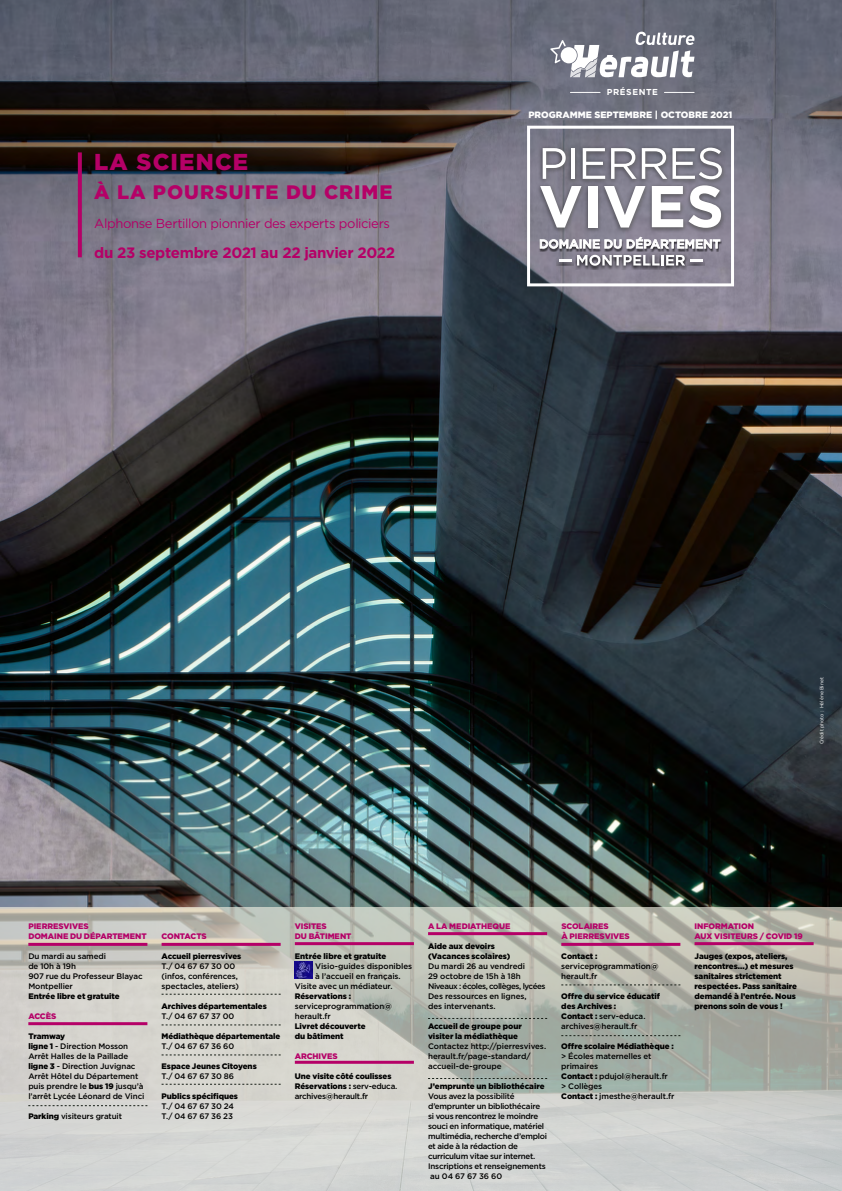
<style>
.page{position:relative;width:842px;height:1191px;background:#fff}
.page>*{position:absolute;margin:0;border:0;box-sizing:border-box;transform-origin:0 0}
.t1{font:900 23px "Gotham";letter-spacing:.05em;color:#b50067}
.t2{font:900 19.5px "Gotham";letter-spacing:.05em;color:#b50067}
.t3{font:700 15px "Gotham";letter-spacing:-.025em;color:#b50067}
.t4{font:13px "Gotham";letter-spacing:-.03em;color:#b50067}
.t5{font:900 9.2px "Gotham";color:#fff}
.t6{font:700 8.6px "Gotham";letter-spacing:.07em;color:#fff}
.t7{font:500 8px/10px "Gotham";letter-spacing:-.015em;color:#000}
.t8{font:900 8px/10px "Gotham";letter-spacing:-.01em;color:#000}
.t9{font:900 8px/10px "Gotham";letter-spacing:-.01em;color:#b50067}
.t10{font:5px "Gotham";color:#fff}
.s1{font-weight:900}
.s2{font-weight:500}
</style>
<div class="page">
<img style="left:0;top:0;width:842px;height:907px">
<svg style="left:0;top:907px;width:842px;height:284px;background:#c4c6c0"></svg>
<div style="left:527px;top:126px;width:207px;height:160px;border:3px solid #fff"></div>
<hr style="left:28px;top:943px;width:119px;height:3px;background:#b50067">
<hr style="left:28px;top:1022px;width:119px;height:3px;background:#b50067">
<svg style="left:28px;top:1105px;width:119px;height:1px"></svg>
<hr style="left:162px;top:943px;width:119px;height:3px;background:#b50067">
<svg style="left:162px;top:994px;width:119px;height:1px"></svg>
<svg style="left:162px;top:1024px;width:119px;height:1px"></svg>
<svg style="left:162px;top:1054px;width:119px;height:1px"></svg>
<svg style="left:162px;top:1084px;width:119px;height:1px"></svg>
<hr style="left:295px;top:942px;width:119px;height:3px;background:#b50067">
<hr style="left:295px;top:1060px;width:119px;height:3px;background:#b50067">
<hr style="left:428px;top:932px;width:119px;height:3px;background:#b50067">
<svg style="left:428px;top:1018px;width:119px;height:1px"></svg>
<svg style="left:428px;top:1078px;width:119px;height:1px"></svg>
<hr style="left:561px;top:943px;width:119px;height:3px;background:#b50067">
<svg style="left:561px;top:984px;width:119px;height:1px"></svg>
<svg style="left:561px;top:1035px;width:119px;height:1px"></svg>
<hr style="left:694px;top:942px;width:120px;height:3px;background:#b50067">
<div style="left:536px;top:144px;width:190px;height:90px;background:#000;opacity:.52"></div>
<div style="left:541px;top:146px;width:29px;height:36px;background:#838382;opacity:.5"></div>
<svg style="left:543px;top:148px;width:23px;height:31px"></svg>
<div style="left:570px;top:146px;width:9px;height:36px;background:#6e6f78"></div>
<hr style="left:571px;top:148px;width:4px;height:31px;background:#fff">
<div style="left:581px;top:146px;width:28px;height:36px;background:#838382;opacity:.5"></div>
<svg style="left:583px;top:148px;width:22px;height:31px"></svg>
<div style="left:609px;top:146px;width:31px;height:36px;background:#838382;opacity:.5"></div>
<svg style="left:611px;top:148px;width:25px;height:31px"></svg>
<div style="left:640px;top:146px;width:31px;height:36px;background:#838382;opacity:.5"></div>
<div style="left:671px;top:146px;width:28px;height:36px;background:#706f78"></div>
<div style="left:697px;top:146px;width:29px;height:37px;background:#838382;opacity:.5"></div>
<svg style="left:642px;top:148px;width:80px;height:31px"></svg>
<div style="left:539px;top:184px;width:46px;height:47px;background:#838382;opacity:.5"></div>
<svg style="left:540px;top:186px;width:41px;height:41px"></svg>
<div style="left:587px;top:184px;width:14px;height:47px;background:#838382;opacity:.5"></div>
<div style="left:588px;top:186px;width:9px;height:41px;background:#fff"></div>
<div style="left:602px;top:184px;width:47px;height:47px;background:#838382;opacity:.5"></div>
<svg style="left:604px;top:186px;width:41px;height:41px"></svg>
<div style="left:650px;top:184px;width:37px;height:47px;background:#838382;opacity:.5"></div>
<div style="left:687px;top:184px;width:38px;height:47px;background:#838382;opacity:.5"></div>
<svg style="left:652px;top:185px;width:69px;height:43px"></svg>
<div style="left:556px;top:259px;width:18px;height:7px;background:#000;opacity:.85"></div>
<svg style="left:559px;top:260px;width:12px;height:2px"></svg>
<div style="left:574px;top:254px;width:16px;height:16px;background:#000;opacity:.85"></div>
<div style="left:587px;top:254px;width:16px;height:16px;background:#000;opacity:.85"></div>
<div style="left:600px;top:254px;width:14px;height:16px;background:#000;opacity:.85"></div>
<div style="left:611px;top:254px;width:14px;height:16px;background:#000;opacity:.85"></div>
<div style="left:621px;top:254px;width:13px;height:16px;background:#000;opacity:.85"></div>
<div style="left:631px;top:254px;width:13px;height:16px;background:#000;opacity:.85"></div>
<div style="left:641px;top:254px;width:13px;height:16px;background:#000;opacity:.85"></div>
<div style="left:650px;top:254px;width:13px;height:16px;background:#000;opacity:.85"></div>
<div style="left:659px;top:254px;width:7px;height:16px;background:#000;opacity:.85"></div>
<div style="left:663px;top:254px;width:14px;height:16px;background:#000;opacity:.85"></div>
<div style="left:673px;top:254px;width:14px;height:16px;background:#000;opacity:.85"></div>
<div style="left:688px;top:259px;width:17px;height:7px;background:#000;opacity:.85"></div>
<svg style="left:577px;top:255px;width:125px;height:11px"></svg>
<div style="left:539px;top:237px;width:183px;height:14px;background:#000;opacity:.7"></div>
<svg style="left:540px;top:237px;width:180px;height:12px"></svg>
<img style="left:295px;top:962px;width:17px;height:16px">
<svg style="left:78px;top:152px;width:4px;height:105px"></svg>
<hr style="left:570px;top:92px;width:30px;height:1px;background:#fff">
<hr style="left:664px;top:92px;width:30px;height:1px;background:#fff">
<svg style="left:550px;top:32px;width:145px;height:45px"></svg>
<h1 class="t1" style="left:94px;top:146px;width:156px">LA SCIENCE</h1>
<h2 class="t2" style="left:94px;top:179px;width:300px">À LA POURSUITE DU CRIME</h2>
<h3 class="t4" style="left:94px;top:217px;width:297px">Alphonse Bertillon pionnier des experts policiers</h3>
<h3 class="t3" style="left:94px;top:244px;width:302px">du 23 septembre 2021 au 22 janvier 2022</h3>
<p class="t6" style="left:607px;top:87px;width:53px">PRÉSENTE</p>
<p class="t5" style="left:528px;top:109px;width:205px">PROGRAMME SEPTEMBRE | OCTOBRE 2021</p>
<p class="t10" style="left:819px;top:744px;width:69px;rotate:-90deg">Crédit photo : Hélène Binet</p>
<p class="t9" style="left:28px;top:920px;width:120px">PIERRESVIVES<br>DOMAINE DU DÉPARTEMENT</p>
<p class="t7" style="left:28px;top:950px;width:116px">Du mardi au samedi<br>de 10h à 19h<br>907 rue du Professeur Blayac<br>Montpellier</p>
<p class="t8" style="left:28px;top:990px;width:93px">Entrée libre et gratuite</p>
<p class="t9" style="left:28px;top:1010px;width:29px">ACCÈS</p>
<p class="t7" style="left:28px;top:1030px;width:118px"><span class="s1">Tramway<br>ligne 1</span> - Direction Mosson<br>Arrêt Halles de la Paillade <span class="s1">ligne 3</span> - Direction Juvignac<br>Arrêt Hôtel du Département puis prendre le <span class="s1">bus 19</span> jusqu’à l’arrêt Lycée Léonard de Vinci</p>
<p class="t7" style="left:28px;top:1110px;width:95px"><span class="s1">Parking</span> visiteurs gratuit</p>
<p class="t9" style="left:162px;top:930px;width:47px">CONTACTS</p>
<p class="t8" style="left:162px;top:950px;width:81px">Accueil pierresvives</p>
<p class="t7" style="left:162px;top:960px;width:79px">T./ 04 67 67 30 00 (infos, conférences, spectacles, ateliers)</p>
<p class="t8" style="left:162px;top:1000px;width:107px">Archives départementales</p>
<p class="t7" style="left:162px;top:1010px;width:74px">T./ 04 67 67 37 00</p>
<p class="t8" style="left:162px;top:1030px;width:120px">Médiathèque départementale</p>
<p class="t7" style="left:162px;top:1040px;width:74px">T./ 04 67 67 36 60</p>
<p class="t8" style="left:162px;top:1060px;width:97px">Espace Jeunes Citoyens</p>
<p class="t7" style="left:162px;top:1070px;width:74px">T./ 04 67 67 30 86</p>
<p class="t8" style="left:162px;top:1090px;width:78px">Publics spécifiques</p>
<p class="t7" style="left:162px;top:1100px;width:74px">T./ 04 67 67 30 24<br>T./ 04 67 67 36 23</p>
<p class="t9" style="left:295px;top:920px;width:58px">VISITES<br>DU BÂTIMENT</p>
<p class="t8" style="left:295px;top:950px;width:93px">Entrée libre et gratuite</p>
<p class="t7" style="left:315px;top:960px;width:98px">Visio-guides disponibles</p>
<p class="t7" style="left:315px;top:970px;width:87px">à l’accueil en français.</p>
<p class="t7" style="left:295px;top:980px;width:99px">Visite avec un médiateur.</p>
<p class="t8" style="left:295px;top:990px;width:58px">Réservations :</p>
<p class="t7" style="left:295px;top:1000px;width:99px">serviceprogrammation@ herault.fr</p>
<p class="t8" style="left:295px;top:1020px;width:72px">Livret découverte du bâtiment</p>
<p class="t9" style="left:295px;top:1050px;width:44px">ARCHIVES</p>
<p class="t8" style="left:295px;top:1070px;width:104px">Une visite côté coulisses<br>Réservations : <span class="s2">serv-educa. archives@herault.fr</span></p>
<p class="t9" style="left:428px;top:920px;width:84px">A LA MEDIATHEQUE</p>
<p class="t8" style="left:428px;top:940px;width:84px">Aide aux devoirs (Vacances scolaires)</p>
<p class="t7" style="left:428px;top:960px;width:119px">Du mardi 26 au vendredi<br>29 octobre de 15h à 18h<br>Niveaux : écoles, collèges, lycées<br>Des ressources en lignes,<br>des intervenants.</p>
<p class="t8" style="left:428px;top:1020px;width:95px">Accueil de groupe pour visiter la médiathèque</p>
<p class="t7" style="left:428px;top:1040px;width:120px">Contactez http://pierresvives. herault.fr/page-standard/ accueil-de-groupe</p>
<p class="t8" style="left:428px;top:1080px;width:118px">J’emprunte un bibliothécaire</p>
<p class="t7" style="left:428px;top:1090px;width:121px">Vous avez la possibilité d’emprunter un bibliothécaire si vous rencontrez le moindre souci en informatique, matériel multimédia, recherche d’emploi et aide à la rédaction de curriculum vitae sur internet.<br>Inscriptions et renseignements au 04 67 67 36 60</p>
<p class="t9" style="left:561px;top:920px;width:70px">SCOLAIRES<br>À PIERRESVIVES</p>
<p class="t8" style="left:561px;top:950px;width:38px">Contact :</p>
<p class="t7" style="left:561px;top:960px;width:99px">serviceprogrammation@ herault.fr</p>
<p class="t8" style="left:561px;top:990px;width:100px">Offre du service éducatif des Archives :<br>Contact : <span class="s2">serv-educa. archives@herault.fr</span></p>
<p class="t8" style="left:561px;top:1040px;width:114px">Offre scolaire Médiathèque :</p>
<p class="t7" style="left:561px;top:1050px;width:114px">&gt; Écoles maternelles et primaires<br><span class="s1">Contact :</span> pdujol@herault.fr &gt; Collèges<br><span class="s1">Contact :</span> jmesthe@herault.fr</p>
<p class="t9" style="left:694px;top:920px;width:110px">INFORMATION<br>AUX VISITEURS / COVID 19</p>
<p class="t8" style="left:694px;top:950px;width:104px">Jauges (expos, ateliers, rencontres...) et mesures sanitaires strictement respectées. Pass sanitaire demandé à l’entrée. Nous prenons soin de vous !</p>
</div>
